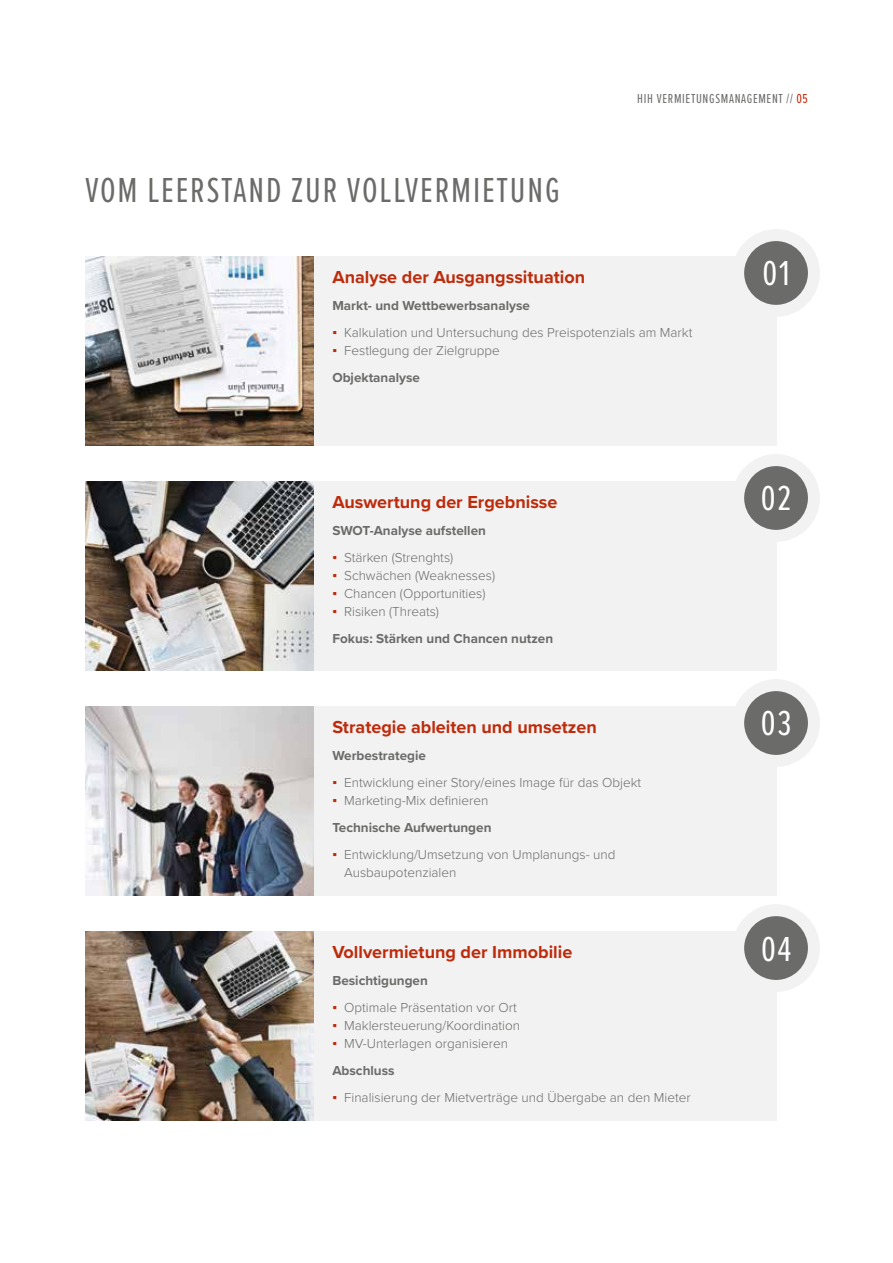
<style>
.page{position:relative;width:893px;height:1263px;background:#fff}
.page>*{position:absolute;margin:0;border:0;box-sizing:border-box;transform-origin:0 0}
.t1{font:36px "Proxima Nova Ex Cn";letter-spacing:.05em;color:#6b6b6a}
.t2{font:36px "Proxima Nova Ex Cn";letter-spacing:.05em;color:#fff}
.t3{font:700 18px "Proxima Nova";color:#bd2b0b}
.t4{font:300 13.5px/27px "Proxima Nova";color:#6b6b6a}
.t5{font:700 13.5px/27px "Proxima Nova";color:#6b6b6a}
.t6{font:13.5px "Proxima Nova Ex Cn";letter-spacing:.05em;color:#6b6b6a}
.s1{color:#bd2b0b}
.s2{font-family:"Arial";font-weight:400;color:#bd2b0b}
.s3{font-weight:700}
.s4{font-weight:300}
</style>
<div class="page">
<div style="left:209px;top:931px;width:568px;height:189px;background:#f2f2f2"></div>
<div style="left:209px;top:706px;width:568px;height:189px;background:#f2f2f2"></div>
<div style="left:209px;top:481px;width:568px;height:189px;background:#f2f2f2"></div>
<div style="left:209px;top:256px;width:568px;height:189px;background:#f2f2f2"></div>
<img style="left:85px;top:931px;width:228px;height:189px">
<img style="left:85px;top:706px;width:228px;height:189px">
<img style="left:85px;top:481px;width:228px;height:189px">
<img style="left:85px;top:256px;width:228px;height:189px">
<svg style="left:738px;top:910px;width:76px;height:76px;fill:#6b6b6a"></svg>
<div style="left:732px;top:904px;width:88px;height:88px;border:12px solid #f2f2f2;border-radius:50%"></div>
<svg style="left:738px;top:685px;width:76px;height:76px;fill:#6b6b6a"></svg>
<div style="left:732px;top:679px;width:88px;height:88px;border:12px solid #f2f2f2;border-radius:50%"></div>
<svg style="left:738px;top:460px;width:76px;height:76px;fill:#6b6b6a"></svg>
<div style="left:732px;top:454px;width:88px;height:88px;border:12px solid #f2f2f2;border-radius:50%"></div>
<svg style="left:738px;top:235px;width:76px;height:76px;fill:#6b6b6a"></svg>
<div style="left:732px;top:229px;width:88px;height:88px;border:12px solid #f2f2f2;border-radius:50%"></div>
<h1 class="t1" style="left:85px;top:164px;width:476px">VOM LEERSTAND ZUR VOLLVERMIETUNG</h1>
<p class="t6" style="left:637px;top:89px;width:172px">HIH VERMIETUNGSMANAGEMENT // <span class="s1">05</span></p>
<h2 class="t3" style="left:332px;top:264px;width:254px">Analyse der Ausgangssituation</h2>
<h1 class="t2" style="left:762px;top:247px;width:29px">01</h1>
<p class="t5" style="left:332px;top:292px;width:199px">Markt- und Wettbewerbsanalyse</p>
<p class="t4" style="left:332px;top:318px;width:362px"><span class="s2">▪</span> Kalkulation und Untersuchung des Preispotenzials am Markt</p>
<p class="t4" style="left:332px;top:336px;width:169px"><span class="s2">▪</span> Festlegung der Zielgruppe<br><span class="s3">Objektanalyse</span></p>
<h2 class="t3" style="left:332px;top:489px;width:227px">Auswertung der Ergebnisse</h2>
<p class="t5" style="left:332px;top:517px;width:155px">SWOT-Analyse aufstellen</p>
<p class="t4" style="left:332px;top:543px;width:122px"><span class="s2">▪</span> Stärken (Strenghts)</p>
<p class="t4" style="left:332px;top:561px;width:164px"><span class="s2">▪</span> Schwächen (Weaknesses)</p>
<p class="t4" style="left:332px;top:579px;width:155px"><span class="s2">▪</span> Chancen (Opportunities)</p>
<p class="t5" style="left:332px;top:598px;width:222px"><span class="s2">▪</span> <span class="s4">Risiken (Threats)<br></span>Fokus: Stärken und Chancen nutzen</p>
<h2 class="t3" style="left:332px;top:714px;width:266px">Strategie ableiten und umsetzen</h2>
<p class="t5" style="left:332px;top:742px;width:95px">Werbestrategie</p>
<p class="t4" style="left:332px;top:768px;width:310px"><span class="s2">▪</span> Entwicklung einer Story/eines Image für das Objekt</p>
<p class="t4" style="left:332px;top:786px;width:161px"><span class="s2">▪</span> Marketing-Mix definieren<br><span class="s3">Technische Aufwertungen</span></p>
<p class="t4" style="left:344px;top:845px;width:273px;line-height:18px;text-indent:-12px"><span class="s2">▪</span> Entwicklung/Umsetzung von Umplanungs- und<br>Ausbaupotenzialen</p>
<h2 class="t3" style="left:332px;top:939px;width:241px">Vollvermietung der Immobilie</h2>
<p class="t5" style="left:332px;top:967px;width:97px">Besichtigungen</p>
<p class="t4" style="left:332px;top:993px;width:186px"><span class="s2">▪</span> Optimale Präsentation vor Ort</p>
<p class="t4" style="left:332px;top:1011px;width:189px"><span class="s2">▪</span> Maklersteuerung/Koordination</p>
<p class="t4" style="left:332px;top:1029px;width:177px"><span class="s2">▪</span> MV-Unterlagen organisieren<br><span class="s3">Abschluss</span></p>
<p class="t4" style="left:332px;top:1083px;width:360px"><span class="s2">▪</span> Finalisierung der Mietverträge und Übergabe an den Mieter</p>
<h1 class="t2" style="left:761px;top:472px;width:32px">02</h1>
<h1 class="t2" style="left:761px;top:697px;width:32px">03</h1>
<h1 class="t2" style="left:761px;top:922px;width:31px">04</h1>
</div>
